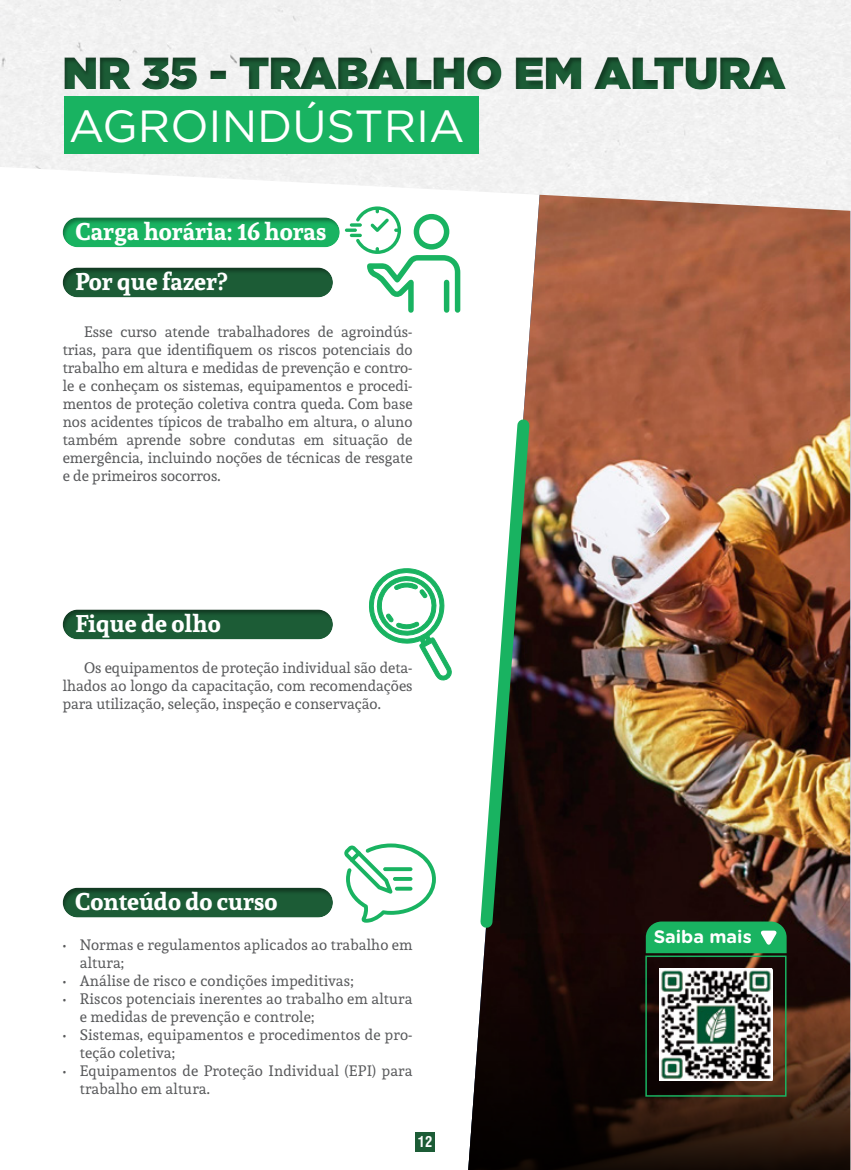
<style>
.page{position:relative;width:851px;height:1170px;background:#fff}
.page>*{position:absolute;margin:0;border:0;box-sizing:border-box;transform-origin:0 0}
.t1{font:900 45px "Gotham";color:#1c5c36}
.t2{font:45px "Gotham";color:#fff}
.t3{font:700 24px "Andada";color:#fff}
.t4{font:700 18px "Gotham Rounded";color:#fff}
.t5{font:15px/18px "Andada";letter-spacing:.01em;color:#58595b}
.t6{font:700 condensed 14.4px "Swiss 721 BT";color:#fff}
</style>
<div class="page">
<div style="left:415px;top:1131px;width:20px;height:20px;background:#1c5c36"></div>
<img style="left:523px;top:211px;width:327px;height:722px">
<img style="left:0;top:0;width:850px;height:211px">
<svg style="left:468px;top:933px;width:382px;height:236px;background:#281913"></svg>
<svg style="left:369px;top:568px;width:83px;height:112px"></svg>
<svg style="left:645px;top:921px;width:141px;height:32px;background:#20ad62"></svg>
<div style="left:645px;top:955px;width:141px;height:141px;border:2px solid #19b361"></div>
<svg style="left:473px;top:412px;width:63px;height:522px"></svg>
<div style="left:51px;top:256px;width:295px;height:42px;background:#000;opacity:.35"></div>
<div style="left:51px;top:598px;width:295px;height:42px;background:#000;opacity:.35"></div>
<div style="left:51px;top:876px;width:295px;height:42px;background:#000;opacity:.35"></div>
<svg style="left:344px;top:843px;width:92px;height:79px"></svg>
<svg style="left:393px;top:876px;width:19px;height:4px"></svg>
<svg style="left:383px;top:867px;width:29px;height:4px"></svg>
<svg style="left:395px;top:886px;width:17px;height:4px"></svg>
<div style="left:51px;top:206px;width:301px;height:42px;background:#000;opacity:.35"></div>
<svg style="left:345px;top:228px;width:12px;height:4px"></svg>
<svg style="left:350px;top:206px;width:110px;height:107px"></svg>
<div style="left:64px;top:97px;width:414px;height:57px;background:#19b361"></div>
<div style="left:50px;top:40px;width:795px;height:70px;background:#000;opacity:.35"></div>
<img style="left:659px;top:967px;width:112px;height:113px">
<h1 class="t1" style="left:63px;top:40px;width:724px">NR 35 - TRABALHO EM ALTURA</h1>
<h1 class="t2" style="left:69px;top:101px;width:397px">AGROINDÚSTRIA</h1>
<h2 class="t3" style="left:75px;top:215px;width:252px">Carga horária: 16 horas</h2>
<h2 class="t3" style="left:75px;top:265px;width:154px">Por que fazer?</h2>
<p class="t5" style="left:63px;top:323px;width:351px;text-align:justify;text-indent:21px">Esse curso atende trabalhadores de agroindús&shy;trias, para que identifiquem os riscos potenciais do trabalho em altura e medidas de prevenção e contro&shy;le e conheçam os sistemas, equipamentos e procedi&shy;mentos de proteção coletiva contra queda. Com base nos acidentes típicos de trabalho em altura, o aluno também aprende sobre condutas em situação de emergência, incluindo noções de técnicas de resgate e de primeiros socorros.</p>
<h2 class="t3" style="left:75px;top:607px;width:147px">Fique de olho</h2>
<p class="t5" style="left:63px;top:658px;width:351px;text-align:justify;text-indent:21px">Os equipamentos de proteção individual são deta&shy;lhados ao longo da capacitação, com recomendações para utilização, seleção, inspeção e conservação.</p>
<h2 class="t3" style="left:75px;top:885px;width:204px">Conteúdo do curso</h2>
<p class="t5" style="left:80px;top:935px;width:334px;text-indent:-17px">• Normas e regulamentos aplicados ao trabalho em altura;</p>
<p class="t5" style="left:63px;top:971px;width:292px">• Análise de risco e condições impeditivas;</p>
<p class="t5" style="left:80px;top:989px;width:334px;text-indent:-17px">• Riscos potenciais inerentes ao trabalho em altura e medidas de prevenção e controle;</p>
<p class="t5" style="left:80px;top:1025px;width:334px;text-indent:-17px">• Sistemas, equipamentos e procedimentos de pro&shy;teção coletiva;</p>
<p class="t5" style="left:80px;top:1061px;width:334px;text-indent:-17px">• Equipamentos de Proteção Individual (EPI) para trabalho em altura.</p>
<p class="t6" style="left:418px;top:1133px;width:16px">12</p>
<p class="t4" style="left:653px;top:923px;width:100px">Saiba mais</p>
</div>
